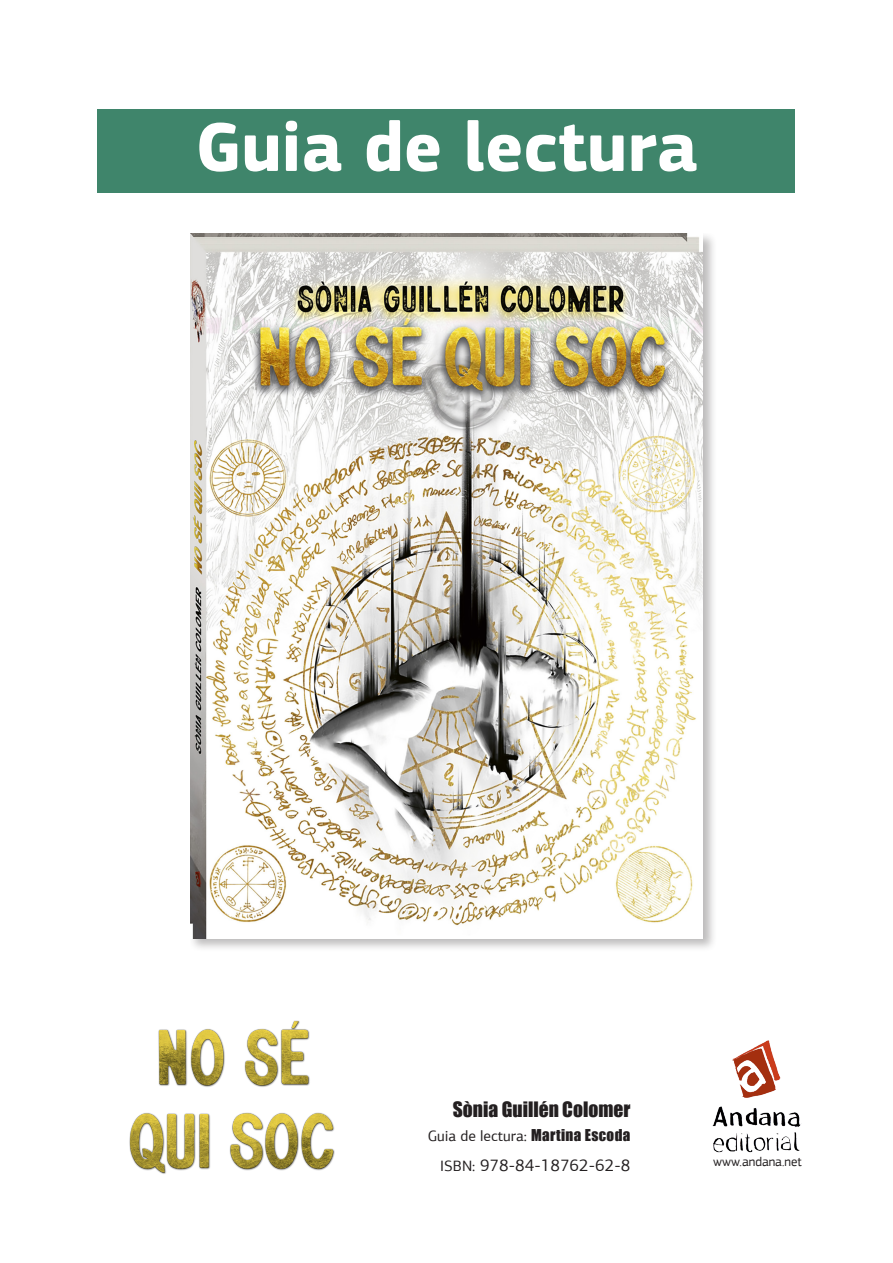
<style>
.page{position:relative;width:893px;height:1263px;background:#fff}
.page>*{position:absolute;margin:0;border:0;box-sizing:border-box;transform-origin:0 0}
.Titol_1{font:700 72px "PF Square Sans Pro";color:#fff}
.t1{font:19.5px "Impact";color:#231f20}
.Paragraf{font:17.25px "PF Agora Sans Pro";color:#231f20}
.Paragraf-2{font:15px "PF Agora Sans Pro";color:#231f20}
.t2{font:13.05px "PF Square Sans Pro";color:#231f20}
.s1{font-family:"Impact"}
.s2{font-size:15px}
</style>
<div class="page">
<img style="left:712px;top:1040px;width:89px;height:113px">
<img style="left:158px;top:1020px;width:152px;height:67px">
<img style="left:129px;top:1112px;width:206px;height:62px">
<div style="left:190px;top:234px;width:527px;height:719px;background:#231f20;opacity:.3"></div>
<img style="left:190px;top:234px;width:513px;height:704px">
<div style="left:98px;top:109px;width:697px;height:84px;background:#3f856b"></div>
<p class="Titol_1" style="left:195px;top:104px;width:504px">Guia de lectura</p>
<p class="t1" style="left:453px;top:1094px;width:179px">Sònia Guillén Colomer</p>
<p class="Paragraf-2" style="left:428px;top:1126px;width:204px">Guia de lectura: <span class="s1">Martina Escoda</span></p>
<p class="Paragraf" style="left:440px;top:1154px;width:192px"><span class="s2">ISBN:</span> 978-84-18762-62-8</p>
<p class="t2" style="left:713px;top:1154px;width:90px">www.andana.net</p>
</div>
